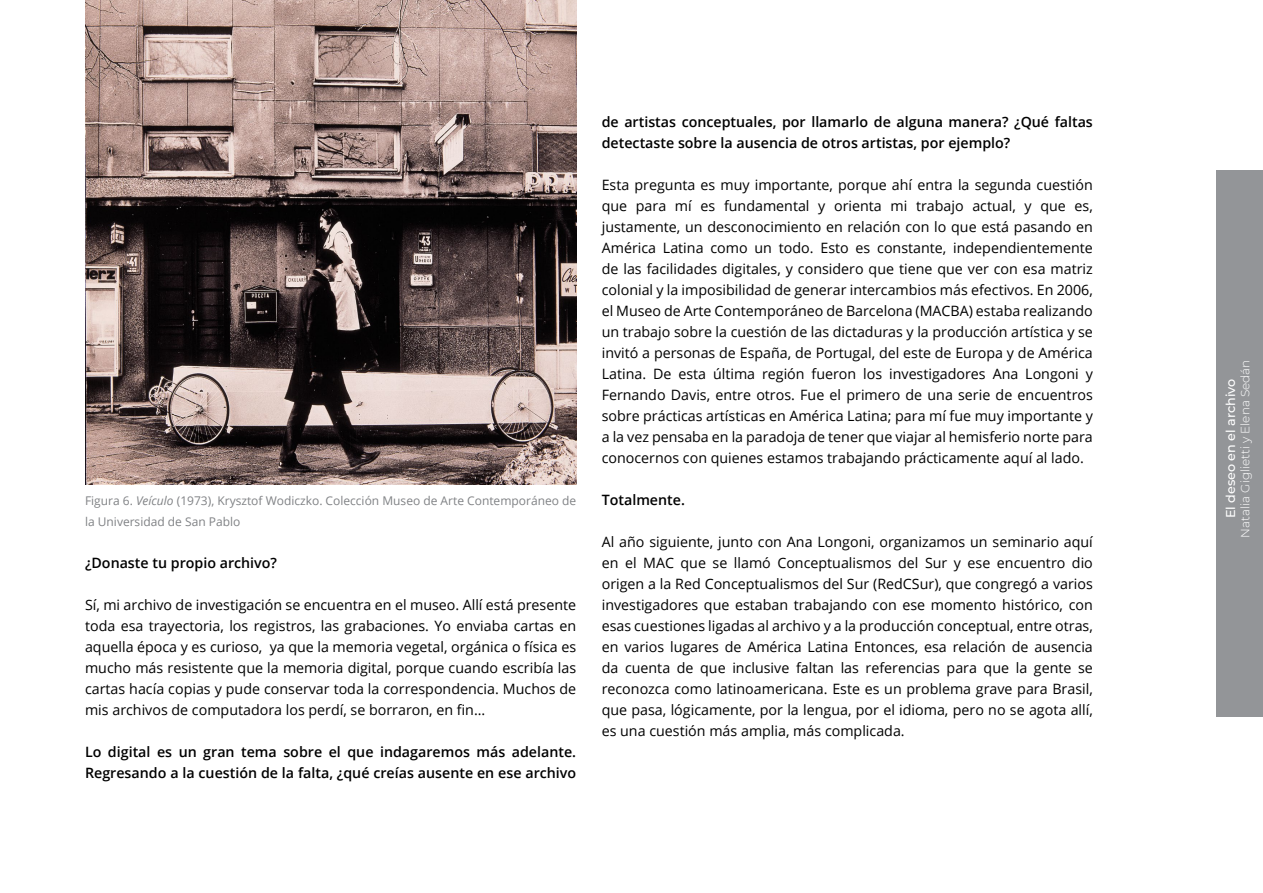
<style>
.page{position:relative;width:1263px;height:893px;background:#fff}
.page>*{position:absolute;margin:0;border:0;box-sizing:border-box;transform-origin:0 0}
.t1{font:14.25px/21px "Open Sans";color:#000;text-align:justify}
.t2{font:600 14.25px/21px "Open Sans";color:#000}
.t3{font:500 12.75px "Montserrat";color:#fff}
.t4{font:12px/21px "Open Sans";color:#808285}
.t5{font:300 12px "Montserrat";color:#fff}
.s1{font-style:italic}
</style>
<div class="page">
<div style="left:1216px;top:170px;width:47px;height:546px;background:#939598"></div>
<img style="left:85px;top:0;width:491px;height:484px">
<p class="t4" style="left:85px;top:490px;width:493px">Figura 6. <span class="s1">Veículo</span> (1973), Krysztof Wodiczko. Colección Museo de Arte Contemporáneo de la Universidad de San Pablo</p>
<p class="t2" style="left:85px;top:552px;width:194px">¿Donaste tu propio archivo?</p>
<p class="t1" style="left:85px;top:594px;width:493px">Sí, mi archivo de investigación se encuentra en el museo. Allí está presente toda esa trayectoria, los registros, las grabaciones. Yo enviaba cartas en aquella época y es curioso, ya que la memoria vegetal, orgánica o física es mucho más resistente que la memoria digital, porque cuando escribía las cartas hacía copias y pude conservar toda la correspondencia. Muchos de mis archivos de computadora los perdí, se borraron, en fin...</p>
<p class="t2" style="left:85px;top:741px;width:493px">Lo digital es un gran tema sobre el que indagaremos más adelante.<br>Regresando a la cuestión de la falta, ¿qué creías ausente en ese archivo</p>
<p class="t2" style="left:602px;top:111px;width:493px">de artistas conceptuales, por llamarlo de alguna manera? ¿Qué faltas detectaste sobre la ausencia de otros artistas, por ejemplo?</p>
<p class="t1" style="left:602px;top:174px;width:493px">Esta pregunta es muy importante, porque ahí entra la segunda cuestión que para mí es fundamental y orienta mi trabajo actual, y que es, justamente, un desconocimiento en relación con lo que está pasando en América Latina como un todo. Esto es constante, independientemente de las facilidades digitales, y considero que tiene que ver con esa matriz colonial y la imposibilidad de generar intercambios más efectivos. En 2006, el Museo de Arte Contemporáneo de Barcelona (MACBA) estaba realizando un trabajo sobre la cuestión de las dictaduras y la producción artística y se invitó a personas de España, de Portugal, del este de Europa y de América Latina. De esta última región fueron los investigadores Ana Longoni y Fernando Davis, entre otros. Fue el primero de una serie de encuentros sobre prácticas artísticas en América Latina; para mí fue muy importante y a la vez pensaba en la paradoja de tener que viajar al hemisferio norte para conocernos con quienes estamos trabajando prácticamente aquí al lado.</p>
<p class="t2" style="left:602px;top:489px;width:85px">Totalmente.</p>
<p class="t1" style="left:602px;top:531px;width:493px">Al año siguiente, junto con Ana Longoni, organizamos un seminario aquí en el MAC que se llamó Conceptualismos del Sur y ese encuentro dio origen a la Red Conceptualismos del Sur (RedCSur), que congregó a varios investigadores que estaban trabajando con ese momento histórico, con esas cuestiones ligadas al archivo y a la producción conceptual, entre otras, en varios lugares de América Latina Entonces, esa relación de ausencia da cuenta de que inclusive faltan las referencias para que la gente se reconozca como latinoamericana. Este es un problema grave para Brasil, que pasa, lógicamente, por la lengua, por el idioma, pero no se agota allí, es una cuestión más amplia, más complicada.</p>
<p class="t5" style="left:1237px;top:538px;width:180px;rotate:-90deg">Natalia Giglietti y Elena Sedán</p>
<p class="t3" style="left:1222px;top:518px;width:141px;rotate:-90deg">E l deseo en el archivo</p>
</div>
